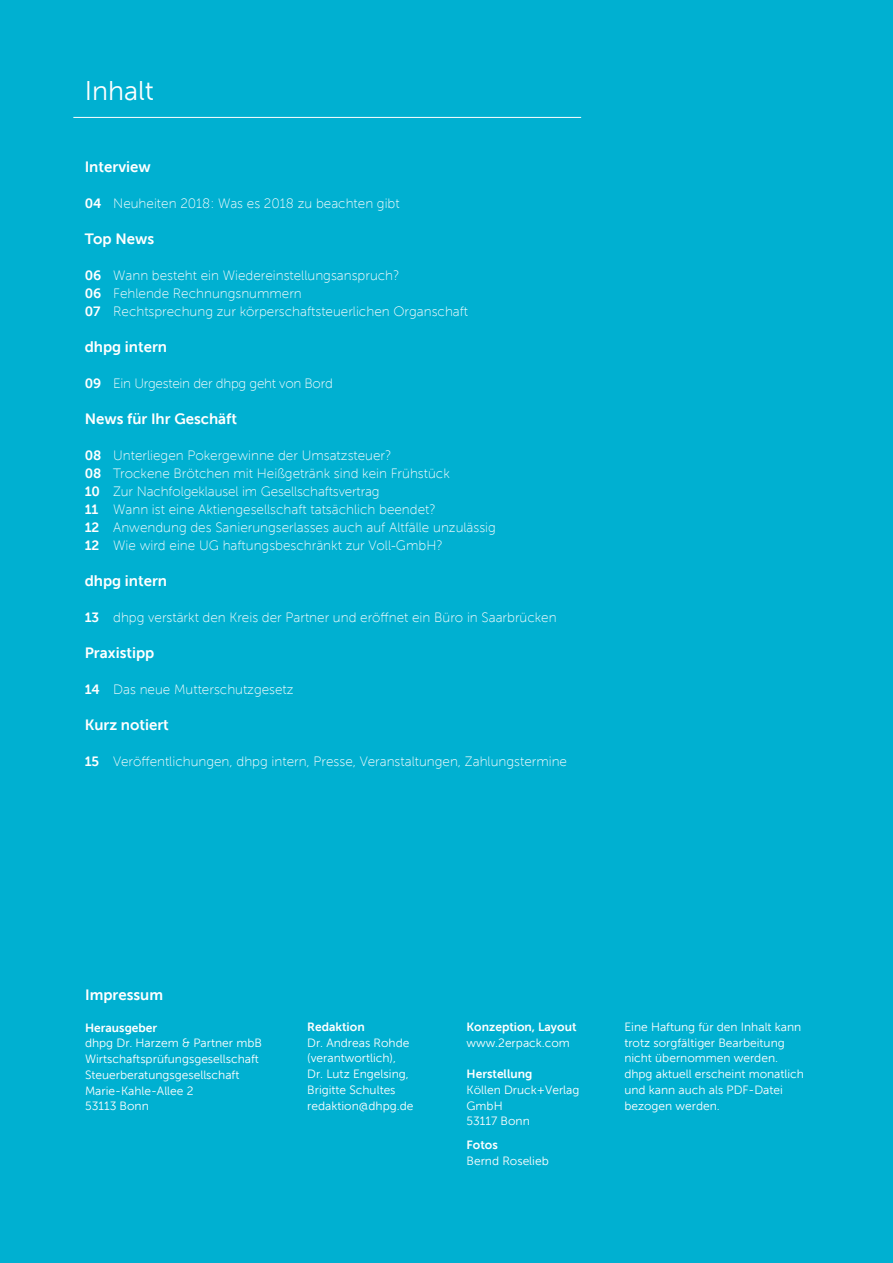
<style>
.page{position:relative;width:893px;height:1263px;background:#00b0d1}
.page>*{position:absolute;margin:0;border:0;box-sizing:border-box;transform-origin:0 0}
.t1{font:700 27px "Museofordhpg";color:#fff}
.t2{font:800 15px "Museofordhpg";color:#fff}
.t3{font:13.5px/18px "Museofordhpg";color:#fff}
.t4{font:13.5px "Museofordhpg";letter-spacing:-.02em;color:#fff}
.t5{font:700 12px/15.8px "Museofordhpg";color:#fff}
.t6{font:800 12px "Museofordhpg";color:#fff}
.s1{font-weight:800}
</style>
<div class="page">
<hr style="left:73px;top:117px;width:508px;height:1px;background:#fff">
<h1 class="t1" style="left:85px;top:76px;width:71px">Inhalt</h1>
<p class="t2" style="left:85px;top:158px;width:68px">Interview</p>
<p class="t3" style="left:85px;top:194px;width:316px"><span class="s1">04</span> Neuheiten 2018: Was es 2018 zu beachten gibt</p>
<p class="t2" style="left:85px;top:230px;width:71px">Top News</p>
<p class="t3" style="left:85px;top:266px;width:385px"><span class="s1">06</span> Wann besteht ein Wiedereinstellungsanspruch?<br><span class="s1">06</span> Fehlende Rechnungsnummern<br><span class="s1">07</span> Rechtsprechung zur körperschaftsteuerlichen Organschaft</p>
<p class="t2" style="left:85px;top:338px;width:84px">dhpg intern</p>
<p class="t4" style="left:85px;top:376px;width:250px"><span class="s1">09</span> Ein Urgestein der dhpg geht von Bord</p>
<p class="t2" style="left:85px;top:410px;width:154px">News für Ihr Geschäft</p>
<p class="t3" style="left:85px;top:446px;width:413px"><span class="s1">08</span> Unterliegen Pokergewinne der Umsatzsteuer?<br><span class="s1">08</span> Trockene Brötchen mit Heißgetränk sind kein Frühstück<br><span class="s1">10</span> Zur Nachfolgeklausel im Gesellschaftsvertrag<br><span class="s1">11</span> Wann ist eine Aktiengesellschaft tatsächlich beendet?<br><span class="s1">12</span> Anwendung des Sanierungserlasses auch auf Altfälle unzulässig <span class="s1">12</span> Wie wird eine UG haftungsbeschränkt zur Voll-GmbH?</p>
<p class="t2" style="left:85px;top:572px;width:84px">dhpg intern</p>
<p class="t3" style="left:85px;top:608px;width:473px"><span class="s1">13</span> dhpg verstärkt den Kreis der Partner und eröffnet ein Büro in Saarbrücken</p>
<p class="t2" style="left:85px;top:644px;width:71px">Praxistipp</p>
<p class="t3" style="left:85px;top:680px;width:210px"><span class="s1">14</span> Das neue Mutterschutzgesetz</p>
<p class="t2" style="left:85px;top:716px;width:86px">Kurz notiert</p>
<p class="t3" style="left:85px;top:752px;width:484px"><span class="s1">15</span> Veröffentlichungen, dhpg intern, Presse, Veranstaltungen, Zahlungstermine</p>
<p class="t2" style="left:85px;top:986px;width:80px">Impressum</p>
<p class="t6" style="left:85px;top:1021px;width:74px">Herausgeber</p>
<p class="t5" style="left:85px;top:1035px;width:178px">dhpg Dr. Harzem &amp; Partner mbB<br>Wirtschaftsprüfungsgesellschaft<br>Steuerberatungsgesellschaft<br>Marie- Kahle-Allee 2<br>53113 Bonn</p>
<p class="t6" style="left:307px;top:1020px;width:59px">Redaktion</p>
<p class="t5" style="left:307px;top:1035px;width:108px">Dr. Andreas Rohde (verantwortlich),<br>Dr. Lutz Engelsing,<br>Brigitte Schultes redaktion@dhpg.de</p>
<p class="t6" style="left:466px;top:1020px;width:111px">Konzeption, Layout</p>
<p class="t5" style="left:466px;top:1035px;width:105px">www.2erpack.com</p>
<p class="t6" style="left:466px;top:1067px;width:67px">Herstellung</p>
<p class="t5" style="left:466px;top:1082px;width:114px">Köllen Druck+Verlag<br>GmbH<br>53117 Bonn</p>
<p class="t6" style="left:466px;top:1138px;width:33px">Fotos</p>
<p class="t5" style="left:466px;top:1153px;width:84px">Bernd Roselieb</p>
<p class="t5" style="left:624px;top:1019px;width:181px">Eine Haftung für den Inhalt kann trotz sorgfältiger Bearbeitung nicht übernommen werden. dhpg aktuell erscheint monatlich und kann auch als PDF- Datei bezogen werden.</p>
</div>
